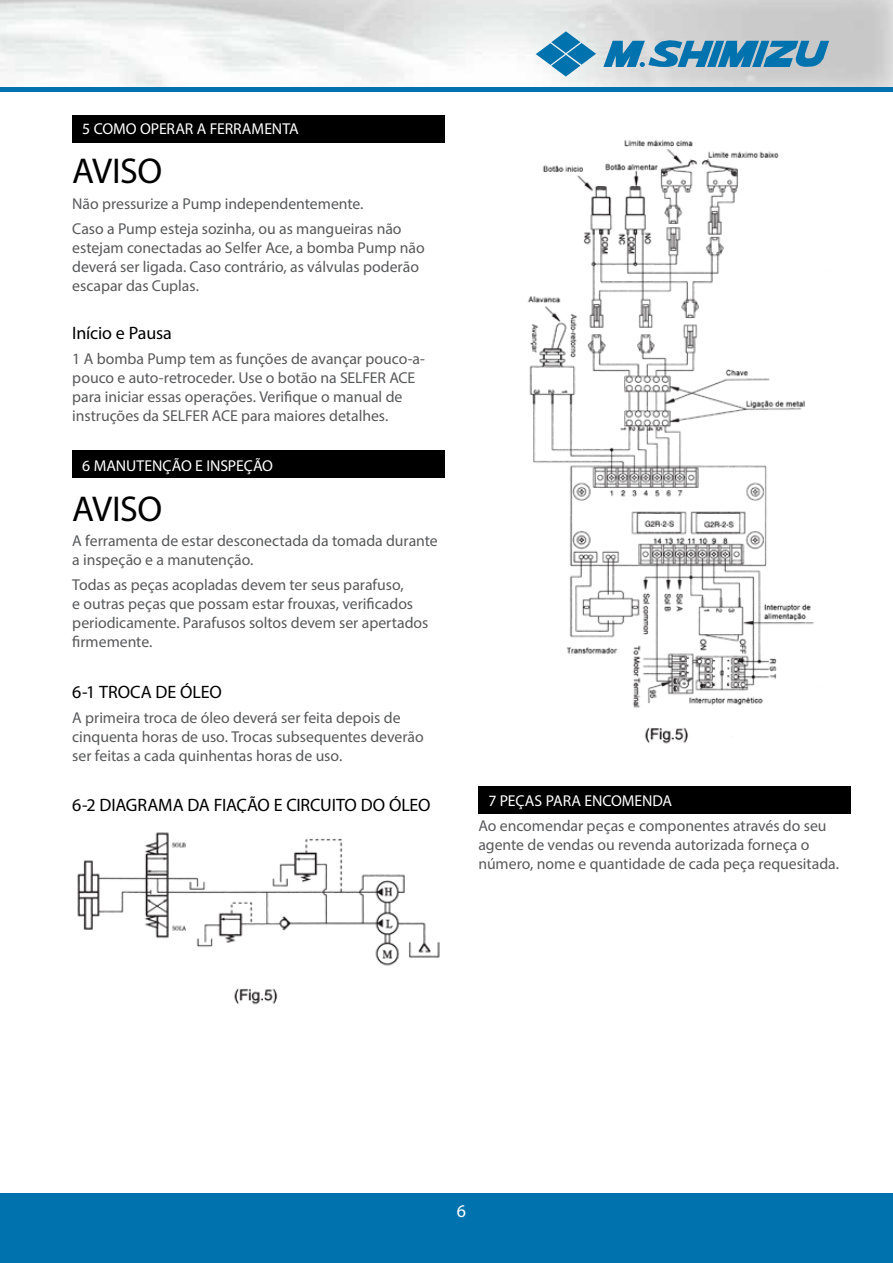
<style>
.page{position:relative;width:893px;height:1263px;background:#fff}
.page>*{position:absolute;margin:0;border:0;box-sizing:border-box;transform-origin:0 0}
.t1{font:36px "Myriad Pro";letter-spacing:-.015em;color:#000}
.t2{font:18px "Myriad Pro";letter-spacing:-.01em;color:#000}
.t3{font:18px "Myriad Pro";color:#fff}
.t4{font:15.75px/18.9px "Myriad Pro";color:#58595b}
.t5{font:15.75px "Myriad Pro";letter-spacing:-.005em;color:#fff}
</style>
<div class="page">
<svg style="left:536px;top:31px;width:60px;height:46px;background:#7fb5d0"></svg>
<svg style="left:603px;top:38px;width:226px;height:31px;background:#5a9bbd"></svg>
<hr style="left:0;top:87px;width:893px;height:4px;background:#0073ae">
<div style="left:0;top:1193px;width:893px;height:70px;background:#0073ae"></div>
<div style="left:72px;top:115px;width:372px;height:27px;background:#000"></div>
<div style="left:72px;top:451px;width:372px;height:27px;background:#000"></div>
<div style="left:478px;top:786px;width:372px;height:27px;background:#000"></div>
<img style="left:77px;top:832px;width:363px;height:173px">
<img style="left:527px;top:139px;width:287px;height:605px">
<p class="t5" style="left:82px;top:119px;width:218px">5 COMO OPERAR A FERRAMENTA</p>
<h1 class="t1" style="left:72px;top:149px;width:91px">AVISO</h1>
<p class="t4" style="left:72px;top:190px;width:331px;line-height:25.3px">Não pressurize a Pump independentemente.<br>Caso a Pump esteja sozinha, ou as mangueiras não</p>
<p class="t4" style="left:72px;top:238px;width:354px">estejam conectadas ao Selfer Ace, a bomba Pump não deverá ser ligada. Caso contrário, as válvulas poderão escapar das Cuplas.</p>
<p class="t2" style="left:72px;top:322px;width:101px">Início e Pausa</p>
<p class="t4" style="left:72px;top:349px;width:354px">1 A bomba Pump tem as funções de avançar pouco-a&shy;pouco e auto-retroceder. Use o botão na SELFER ACE para iniciar essas operações. Verifique o manual de instruções da SELFER ACE para maiores detalhes.</p>
<p class="t5" style="left:82px;top:456px;width:192px">6 MANUTENÇÃO E INSPEÇÃO</p>
<h1 class="t1" style="left:72px;top:487px;width:91px">AVISO</h1>
<p class="t4" style="left:72px;top:531px;width:367px">A ferramenta de estar desconectada da tomada durante a inspeção e a manutenção.</p>
<p class="t4" style="left:72px;top:575px;width:358px">Todas as peças acopladas devem ter seus parafuso,<br>e outras peças que possam estar frouxas, verificados periodicamente. Parafusos soltos devem ser apertados firmemente.</p>
<p class="t2" style="left:72px;top:681px;width:151px">6-1 TROCA DE ÓLEO</p>
<p class="t4" style="left:72px;top:708px;width:353px">A primeira troca de óleo deverá ser feita depois de cinquenta horas de uso. Trocas subsequentes deverão ser feitas a cada quinhentas horas de uso.</p>
<p class="t2" style="left:72px;top:794px;width:360px">6-2 DIAGRAMA DA FIAÇÃO E CIRCUITO DO ÓLEO</p>
<p class="t5" style="left:488px;top:790px;width:185px">7 PEÇAS PARA ENCOMENDA</p>
<p class="t4" style="left:478px;top:816px;width:362px">Ao encomendar peças e componentes através do seu agente de vendas ou revenda autorizada forneça o número, nome e quantidade de cada peça requesitada.</p>
<p class="t3" style="left:457px;top:1199px;width:11px">6</p>
</div>
